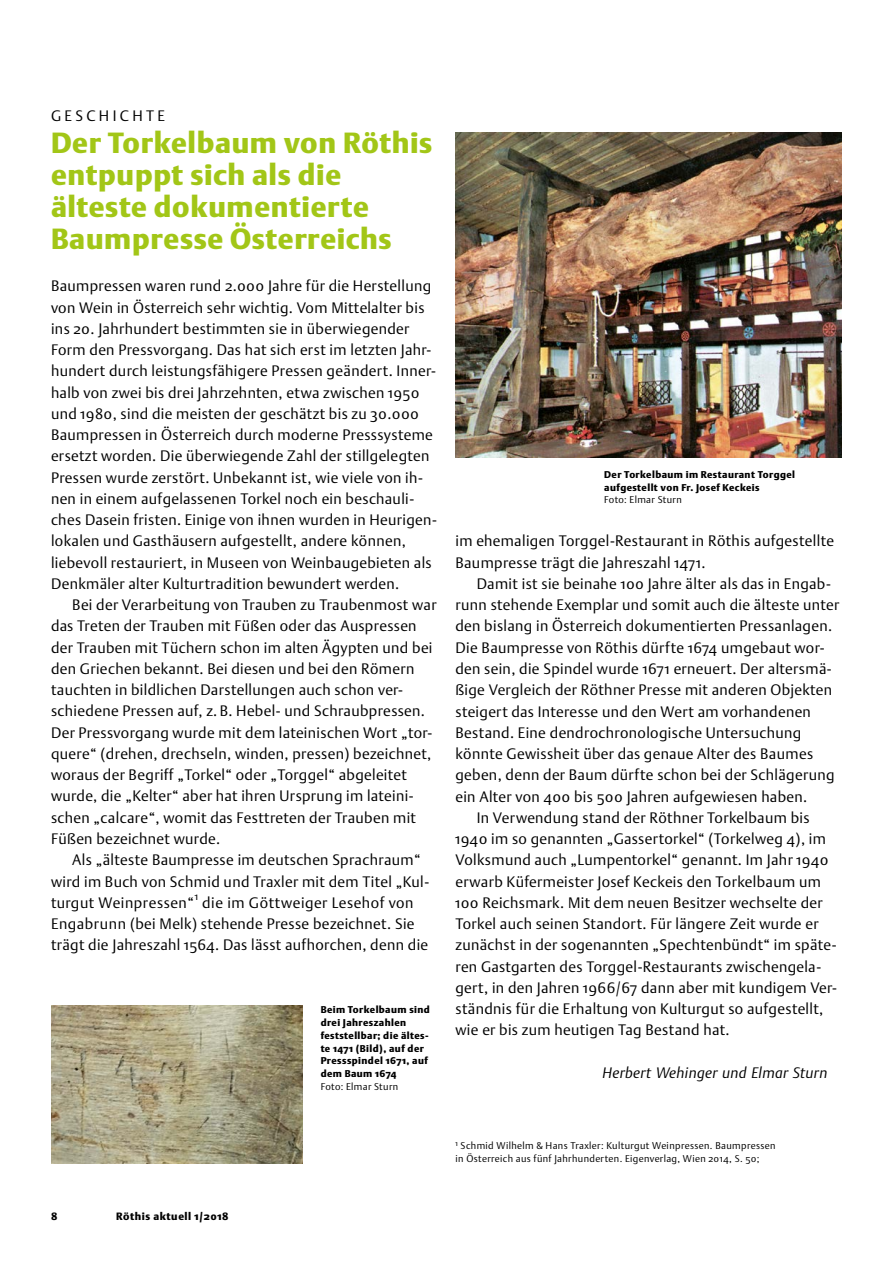
<style>
.page{position:relative;width:893px;height:1263px;background:#fff}
.page>*{position:absolute;margin:0;border:0;box-sizing:border-box;transform-origin:0 0}
.t1{font:900 28.8px/32px "DTL Argo ST";letter-spacing:.02em;color:#a2c617}
.t2{font:300 15px/21.3px "DTL Argo ST";letter-spacing:.025em;color:#000}
.t3{font:italic 300 15px "DTL Argo T";letter-spacing:.025em;color:#000}
.t4{font:900 10.5px "DTL Argo ST";letter-spacing:.05em;color:#000}
.t5{font:300 10.5px "DTL Argo ST";color:#000}
.t6{font:900 9.75px/12.8px "DTL Argo ST";letter-spacing:.04em;color:#000}
.t7{font:300 9.75px/12.8px "DTL Argo ST";letter-spacing:.04em;color:#000}
</style>
<div class="page">
<img style="left:455px;top:132px;width:387px;height:326px">
<img style="left:51px;top:1006px;width:252px;height:157px">
<p class="t2" style="left:51px;top:105px;width:26px">Geschichte</p>
<h1 class="t1" style="left:51px;top:127px;width:383px">Der Torkelbaum von Röthis entpuppt sich als die älteste dokumentierte<br>Baumpresse Österreichs</h1>
<p class="t2" style="left:51px;top:275px;width:387px">Baumpressen waren rund 2.000 Jahre für die Herstellung von Wein in Österreich sehr wichtig. Vom Mittelalter bis ins 20. Jahrhundert bestimmten sie in überwiegender Form den Pressvorgang. Das hat sich erst im letzten Jahr&shy;hundert durch leistungsfähigere Pressen geändert. Inner&shy;halb von zwei bis drei Jahrzehnten, etwa zwischen 1950 und 1980, sind die meisten der geschätzt bis zu 30.000<br>Baumpressen in Österreich durch moderne Presssysteme ersetzt worden. Die überwiegende Zahl der stillgelegten Pressen wurde zerstört. Unbekannt ist, wie viele von ih&shy;nen in einem aufgelassenen Torkel noch ein beschauli&shy;ches Dasein fristen. Einige von ihnen wurden in Heurigen&shy;lokalen und Gasthäusern aufgestellt, andere können, liebevoll restauriert, in Museen von Weinbaugebieten als Denkmäler alter Kulturtradition bewundert werden.</p>
<p class="t2" style="left:51px;top:594px;width:387px;text-indent:21px">Bei der Verarbeitung von Trauben zu Traubenmost war das Treten der Trauben mit Füßen oder das Auspressen der Trauben mit Tüchern schon im alten Ägypten und bei den Griechen bekannt. Bei diesen und bei den Römern tauchten in bildlichen Darstellungen auch schon ver&shy;schiedene Pressen auf, z. B. Hebel- und Schraubpressen.<br>Der Pressvorgang wurde mit dem lateinischen Wort „tor&shy;quere“ (drehen, drechseln, winden, pressen) bezeichnet, woraus der Begriff „Torkel“ oder „Torggel“ abgeleitet wurde, die „Kelter“ aber hat ihren Ursprung im lateini&shy;schen „calcare“, womit das Festtreten der Trauben mit Füßen bezeichnet wurde.</p>
<p class="t2" style="left:51px;top:849px;width:380px;text-indent:21px">Als „älteste Baumpresse im deutschen Sprachraum“ wird im Buch von Schmid und Traxler mit dem Titel „Kul&shy;turgut Weinpressen“</p>
<p class="t5" style="left:195px;top:890px;width:5px">1</p>
<p class="t2" style="left:51px;top:892px;width:379px;text-indent:151px">die im Göttweiger Lesehof von<br>Engabrunn (bei Melk) stehende Presse bezeichnet. Sie trägt die Jahreszahl 1564. Das lässt aufhorchen, denn die</p>
<p class="t6" style="left:321px;top:1003px;width:111px">Beim Torkelbaum sind drei Jahreszahlen feststellbar; die ältes&shy;te 1471 (Bild), auf der<br>Pressspindel 1671, auf dem Baum 1674</p>
<p class="t7" style="left:321px;top:1080px;width:79px">Foto: Elmar Sturn</p>
<p class="t6" style="left:604px;top:468px;width:192px">Der Torkelbaum im Restaurant Torggel aufgestellt von Fr. Josef Keckeis</p>
<p class="t7" style="left:604px;top:494px;width:79px">Foto: Elmar Sturn</p>
<p class="t2" style="left:455px;top:530px;width:380px">im ehemaligen Torggel-Restaurant in Röthis aufgestellte<br>Baumpresse trägt die Jahreszahl 1471.</p>
<p class="t2" style="left:477px;top:573px;width:356px">Damit ist sie beinahe 100 Jahre älter als das in Engab-</p>
<p class="t2" style="left:455px;top:594px;width:385px">runn stehende Exemplar und somit auch die älteste unter</p>
<p class="t2" style="left:455px;top:615px;width:378px">den bislang in Österreich dokumentierten Pressanlagen.</p>
<p class="t2" style="left:455px;top:637px;width:371px">Die Baumpresse von Röthis dürfte 1674 umgebaut wor-</p>
<p class="t2" style="left:455px;top:658px;width:378px">den sein, die Spindel wurde 1671 erneuert. Der altersmä-</p>
<p class="t2" style="left:455px;top:679px;width:378px">ßige Vergleich der Röthner Presse mit anderen Objekten</p>
<p class="t2" style="left:455px;top:700px;width:357px">steigert das Interesse und den Wert am vorhandenen</p>
<p class="t2" style="left:455px;top:722px;width:347px">Bestand. Eine dendrochronologische Untersuchung</p>
<p class="t2" style="left:455px;top:743px;width:359px">könnte Gewissheit über das genaue Alter des Baumes</p>
<p class="t2" style="left:455px;top:764px;width:381px">geben, denn der Baum dürfte schon bei der Schlägerung</p>
<p class="t2" style="left:455px;top:785px;width:353px">ein Alter von 400 bis 500 Jahren aufgewiesen haben.</p>
<p class="t2" style="left:477px;top:807px;width:334px">In Verwendung stand der Röthner Torkelbaum bis</p>
<p class="t2" style="left:455px;top:828px;width:372px">1940 im so genannten „Gassertorkel“ (Torkelweg 4), im</p>
<p class="t2" style="left:455px;top:849px;width:375px">Volksmund auch „Lumpentorkel“ genannt. Im Jahr 1940</p>
<p class="t2" style="left:455px;top:870px;width:367px">erwarb Küfermeister Josef Keckeis den Torkelbaum um</p>
<p class="t2" style="left:455px;top:892px;width:369px">100 Reichsmark. Mit dem neuen Besitzer wechselte der</p>
<p class="t2" style="left:455px;top:913px;width:365px">Torkel auch seinen Standort. Für längere Zeit wurde er</p>
<p class="t2" style="left:455px;top:934px;width:383px">zunächst in der sogenannten „Spechtenbündt“ im späte-</p>
<p class="t2" style="left:455px;top:955px;width:367px">ren Gastgarten des Torggel-Restaurants zwischengela-</p>
<p class="t2" style="left:455px;top:977px;width:383px">gert, in den Jahren 1966/67 dann aber mit kundigem Ver-</p>
<p class="t2" style="left:455px;top:998px;width:369px">ständnis für die Erhaltung von Kulturgut so aufgestellt,</p>
<p class="t2" style="left:455px;top:1019px;width:276px">wie er bis zum heutigen Tag Bestand hat.</p>
<p class="t3" style="left:603px;top:1063px;width:226px">Herbert Wehinger und Elmar Sturn</p>
<p class="t4" style="left:51px;top:1210px;width:8px">8</p>
<p class="t4" style="left:116px;top:1210px;width:114px">Röthis aktuell 1/2018</p>
<p class="t7" style="left:455px;top:1139px;width:322px"><sup>1</sup> Schmid Wilhelm &amp; Hans Traxler: Kulturgut Weinpressen. Baumpressen in Österreich aus fünf Jahrhunderten. Eigenverlag, Wien 2014, S. 50;</p>
</div>
